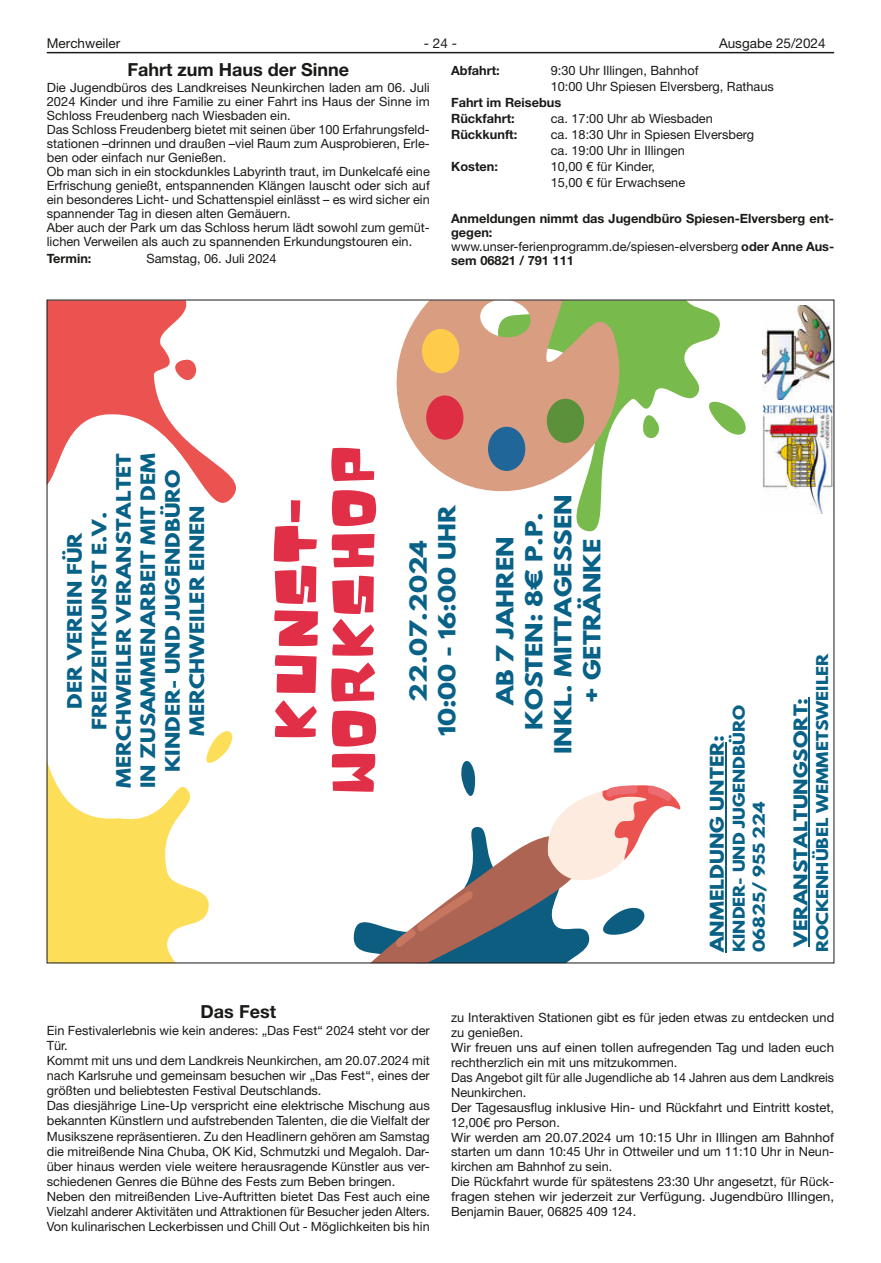
<style>
.page{position:relative;width:881px;height:1263px;background:#fff}
.page>*{position:absolute;margin:0;border:0;box-sizing:border-box;transform-origin:0 0}
.t1{font:57.75px/57.3px "Noot";color:#e12f47;text-align:center;scale:1.19 1}
.t2{font:700 20.85px/29px "League Spartan";color:#086187;text-align:center;scale:1.19 1}
.t3{font:700 18px "Helvetica Neue LT";color:#1a1a18}
.t4{font:700 17.7px/24.5px "League Spartan";color:#086187;text-align:center;scale:1.19 1}
.t5{font:700 16.8px "League Spartan";color:#086187;scale:1.19 1}
.t6{font:700 14.4px/20.1px "League Spartan";color:#086187;scale:1.19 1}
.t7{font:13.5px "Helvetica Neue LT";color:#1a1a18}
.t8{font:12.75px/15.1px "Helvetica Neue LT";color:#1a1a18}
.t9{font:700 12.75px/14.1px "Helvetica Neue LT";color:#1a1a18}
.s1{font-weight:400}
</style>
<div class="page">
<hr style="left:47px;top:52px;width:786px;height:1px;background:#1a1a18">
<svg style="left:49px;top:302px;width:187px;height:201px"></svg>
<svg style="left:353px;top:761px;width:123px;height:183px"></svg>
<svg style="left:576px;top:302px;width:170px;height:230px"></svg>
<svg style="left:49px;top:731px;width:184px;height:230px"></svg>
<svg style="left:355px;top:781px;width:326px;height:180px"></svg>
<svg style="left:396px;top:302px;width:231px;height:200px;fill:#d99e82"></svg>
<svg style="left:546px;top:399px;width:38px;height:44px;background:#78934b"></svg>
<svg style="left:488px;top:427px;width:37px;height:44px;background:#467194"></svg>
<svg style="left:426px;top:395px;width:37px;height:45px;background:#dc4751"></svg>
<svg style="left:422px;top:329px;width:37px;height:44px;background:#f6c156"></svg>
<img style="left:762px;top:305px;width:69px;height:95px">
<img style="left:762px;top:405px;width:69px;height:108px">
<hr style="left:724px;top:742px;width:2px;height:210px;background:#0c5d80">
<hr style="left:808px;top:698px;width:1px;height:249px;background:#0c5d80">
<p class="t7" style="left:47px;top:35px;width:75px">Merchweiler</p>
<p class="t7" style="left:424px;top:35px;width:35px">- 24 -</p>
<p class="t7" style="left:718px;top:35px;width:108px">Ausgabe 25/2024</p>
<p class="t9" style="left:451px;top:63px;width:50px">Abfahrt:</p>
<p class="t8" style="left:550px;top:62px;width:225px;line-height:16px">9:30 Uhr Illingen, Bahnhof<br>10:00 Uhr Spiesen Elversberg, Rathaus</p>
<p class="t9" style="left:451px;top:94px;width:111px;line-height:16px">Fahrt im Reisebus<br>Rückfahrt:</p>
<h3 class="t3" style="left:127px;top:58px;width:223px">Fahrt zum Haus der Sinne</h3>
<p class="t8" style="left:47px;top:80px;width:384px;line-height:14.1px">Die Jugendbüros des Landkreises Neunkirchen laden am 06. Juli 2024 Kinder und ihre Familie zu einer Fahrt ins Haus der Sinne im Schloss Freudenberg nach Wiesbaden ein.<br>Das Schloss Freudenberg bietet mit seinen über 100 Erfahrungsfeld&shy;stationen –drinnen und draußen –viel Raum zum Ausprobieren, Erle&shy;ben oder einfach nur Genießen.<br>Ob man sich in ein stockdunkles Labyrinth traut, im Dunkelcafé eine Erfrischung genießt, entspannenden Klängen lauscht oder sich auf ein besonderes Licht- und Schattenspiel einlässt – es wird sicher ein spannender Tag in diesen alten Gemäuern.<br>Aber auch der Park um das Schloss herum lädt sowohl zum gemüt&shy;lichen Verweilen als auch zu spannenden Erkundungstouren ein.</p>
<p class="t9" style="left:47px;top:252px;width:46px">Termin:</p>
<p class="t8" style="left:146px;top:251px;width:132px">Samstag, 06. Juli 2024</p>
<p class="t8" style="left:550px;top:110px;width:164px">ca. 17:00 Uhr ab Wiesbaden</p>
<p class="t9" style="left:451px;top:127px;width:68px">Rückkunft:</p>
<p class="t8" style="left:550px;top:126px;width:205px;line-height:16px">ca. 18:30 Uhr in Spiesen Elversberg ca. 19:00 Uhr in Illingen</p>
<p class="t9" style="left:451px;top:159px;width:48px">Kosten:</p>
<p class="t8" style="left:550px;top:158px;width:136px;line-height:16px">10,00 € für Kinder,<br>15,00 € für Erwachsene</p>
<p class="t9" style="left:451px;top:211px;width:384px">Anmeldungen nimmt das Jugendbüro Spiesen-Elversberg ent&shy;gegen:<br><span class="s1">www. unser-ferienprogramm. de/spiesen-elversberg</span> oder Anne Aus&shy;sem 06821 / 791 111</p>
<h3 class="t4" style="left:62px;top:788px;width:283px;rotate:-90deg">DER VEREIN FÜR<br>FREIZEITKUNST E.V.<br>MERCHWEILER VERANSTALTET<br>IN ZUSAMMENARBEIT MIT DEM<br>KINDER- UND JUGENDBÜRO<br>MERCHWEILER EINEN</h3>
<h1 class="t1" style="left:268px;top:796px;width:296px;rotate:-90deg">KUNST-<br>WORKSHOP</h1>
<h2 class="t2" style="left:403px;top:736px;width:196px;rotate:-90deg">22.07.2024<br>10:00 - 16:00 UHR</h2>
<h2 class="t2" style="left:490px;top:754px;width:220px;rotate:-90deg">AB 7 JAHREN<br>KOSTEN: 8€ P.P.<br>INKL. MITTAGESSEN + GETRÄNKE</h2>
<p class="t6" style="left:811px;top:952px;width:253px;rotate:-90deg">ROCKENHÜBEL WEMMETSWEILER</p>
<p class="t6" style="left:728px;top:952px;width:209px;rotate:-90deg">KINDER- UND JUGENDBÜRO<br>06825/ 955 224</p>
<h3 class="t5" style="left:787px;top:947px;width:211px;rotate:-90deg">VERANSTALTUNGSORT:</h3>
<h3 class="t5" style="left:703px;top:952px;width:184px;rotate:-90deg">ANMELDUNG UNTER:</h3>
<h3 class="t3" style="left:200px;top:1000px;width:77px">Das Fest</h3>
<p class="t8" style="left:47px;top:1022px;width:384px">Ein Festivalerlebnis wie kein anderes: „Das Fest“ 2024 steht vor der Tür.<br>Kommt mit uns und dem Landkreis Neunkirchen, am 20.07.2024 mit nach Karlsruhe und gemeinsam besuchen wir „Das Fest“, eines der größten und beliebtesten Festival Deutschlands.<br>Das diesjährige Line-Up verspricht eine elektrische Mischung aus bekannten Künstlern und aufstrebenden Talenten, die die Vielfalt der Musikszene repräsentieren. Zu den Headlinern gehören am Samstag die mitreißende Nina Chuba, OK Kid, Schmutzki und Megaloh. Dar&shy;über hinaus werden viele weitere herausragende Künstler aus ver&shy;schiedenen Genres die Bühne des Fests zum Beben bringen.<br>Neben den mitreißenden Live-Auftritten bietet Das Fest auch eine Vielzahl anderer Aktivitäten und Attraktionen für Besucher jeden Alters.<br>Von kulinarischen Leckerbissen und Chill Out - Möglichkeiten bis hin</p>
<p class="t8" style="left:451px;top:1010px;width:384px">zu Interaktiven Stationen gibt es für jeden etwas zu entdecken und zu genießen.<br>Wir freuen uns auf einen tollen aufregenden Tag und laden euch rechtherzlich ein mit uns mitzukommen.<br>Das Angebot gilt für alle Jugendliche ab 14 Jahren aus dem Landkreis Neunkirchen.<br>Der Tagesausflug inklusive Hin- und Rückfahrt und Eintritt kostet, 12,00€ pro Person.<br>Wir werden am 20.07.2024 um 10:15 Uhr in Illingen am Bahnhof starten um dann 10:45 Uhr in Ottweiler und um 11:10 Uhr in Neun&shy;kirchen am Bahnhof zu sein.<br>Die Rückfahrt wurde für spätestens 23:30 Uhr angesetzt, für Rück&shy;fragen stehen wir jederzeit zur Verfügung. Jugendbüro Illingen, Benjamin Bauer, 06825 409 124.</p>
</div>
